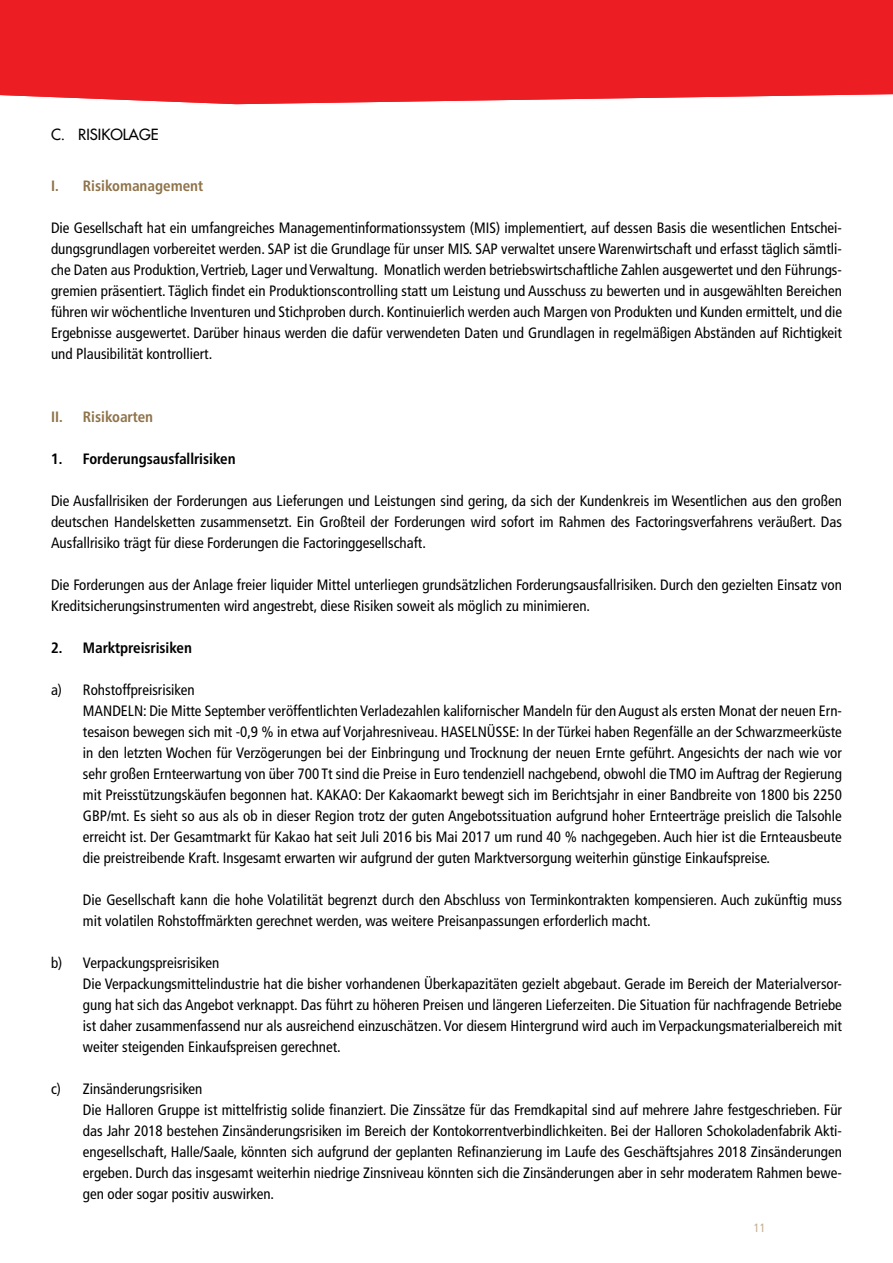
<style>
.page{position:relative;width:893px;height:1263px;background:#fff}
.page>*{position:absolute;margin:0;border:0;box-sizing:border-box;transform-origin:0 0}
.t1{font:condensed 15px/21px "Frutiger LT Std";color:#000}
.t2{font:700 condensed 15px "Frutiger Neue LT Pro";color:#000}
.t3{font:700 condensed 15px "Frutiger Neue LT Pro";color:#8f734a}
.t4{font:500 15px "Futura Std";color:#000}
.t5{font:condensed 12px "Frutiger LT Std";color:#c3af90}
</style>
<div class="page">
<div style="left:0;top:0;width:893px;height:104px;background:#ed1d24"></div>
<p class="t4" style="left:51px;top:125px;width:80px">C. RISIKOLAGE</p>
<p class="t3" style="left:51px;top:176px;width:154px">I. Risikomanagement</p>
<p class="t1" style="left:51px;top:217px;width:792px;text-align:justify">Die Gesellschaft hat ein umfangreiches Managementinformationssystem (MIS) implementiert, auf dessen Basis die wesentlichen Entschei&shy;dungsgrundlagen vorbereitet werden. SAP ist die Grundlage für unser MIS. SAP verwaltet unsere Warenwirtschaft und erfasst täglich sämtli&shy;che Daten aus Produktion, Vertrieb, Lager und Verwaltung. Monatlich werden betriebswirtschaftliche Zahlen ausgewertet und den Führungs&shy;gremien präsentiert. Täglich findet ein Produktionscontrolling statt um Leistung und Ausschuss zu bewerten und in ausgewählten Bereichen führen wir wöchentliche Inventuren und Stichproben durch. Kontinuierlich werden auch Margen von Produkten und Kunden ermittelt, und die Ergebnisse ausgewertet. Darüber hinaus werden die dafür verwendeten Daten und Grundlagen in regelmäßigen Abständen auf Richtigkeit und Plausibilität kontrolliert.</p>
<p class="t3" style="left:51px;top:407px;width:104px">II. Risikoarten</p>
<p class="t2" style="left:51px;top:449px;width:186px">1. Forderungsausfallrisiken</p>
<p class="t1" style="left:51px;top:490px;width:792px;text-align:justify">Die Ausfallrisiken der Forderungen aus Lieferungen und Leistungen sind gering, da sich der Kundenkreis im Wesentlichen aus den großen deutschen Handelsketten zusammensetzt. Ein Großteil der Forderungen wird sofort im Rahmen des Factoringsverfahrens veräußert. Das Ausfallrisiko trägt für diese Forderungen die Factoringgesellschaft.</p>
<p class="t1" style="left:51px;top:574px;width:792px">Die Forderungen aus der Anlage freier liquider Mittel unterliegen grundsätzlichen Forderungsausfallrisiken. Durch den gezielten Einsatz von<br>Kreditsicherungsinstrumenten wird angestrebt, diese Risiken soweit als möglich zu minimieren.</p>
<p class="t2" style="left:51px;top:638px;width:143px">2. Marktpreisrisiken</p>
<p class="t1" style="left:83px;top:679px;width:761px;text-indent:-32px">a) Rohstoffpreisrisiken<br>MANDELN: Die Mitte September veröffentlichten Verladezahlen kalifornischer Mandeln für den August als ersten Monat der neuen Ern&shy;tesaison bewegen sich mit -0,9 % in etwa auf Vorjahresniveau. HASELNÜSSE: In der Türkei haben Regenfälle an der Schwarzmeerküste in den letzten Wochen für Verzögerungen bei der Einbringung und Trocknung der neuen Ernte geführt. Angesichts der nach wie vor sehr großen Ernteerwartung von über 700 Tt sind die Preise in Euro tendenziell nachgebend, obwohl die TMO im Auftrag der Regierung mit Preisstützungskäufen begonnen hat. KAKAO: Der Kakaomarkt bewegt sich im Berichtsjahr in einer Bandbreite von 1800 bis 2250<br>GBP/mt. Es sieht so aus als ob in dieser Region trotz der guten Angebotssituation aufgrund hoher Ernteerträge preislich die Talsohle erreicht ist. Der Gesamtmarkt für Kakao hat seit Juli 2016 bis Mai 2017 um rund 40 % nachgegeben. Auch hier ist die Ernteausbeute die preistreibende Kraft. Insgesamt erwarten wir aufgrund der guten Marktversorgung weiterhin günstige Einkaufspreise.</p>
<p class="t1" style="left:83px;top:889px;width:760px">Die Gesellschaft kann die hohe Volatilität begrenzt durch den Abschluss von Terminkontrakten kompensieren. Auch zukünftig muss mit volatilen Rohstoffmärkten gerechnet werden, was weitere Preisanpassungen erforderlich macht.</p>
<p class="t1" style="left:83px;top:952px;width:761px;text-indent:-32px">b) Verpackungspreisrisiken<br>Die Verpackungsmittelindustrie hat die bisher vorhandenen Überkapazitäten gezielt abgebaut. Gerade im Bereich der Materialversor&shy;gung hat sich das Angebot verknappt. Das führt zu höheren Preisen und längeren Lieferzeiten. Die Situation für nachfragende Betriebe ist daher zusammenfassend nur als ausreichend einzuschätzen. Vor diesem Hintergrund wird auch im Verpackungsmaterialbereich mit weiter steigenden Einkaufspreisen gerechnet.</p>
<p class="t1" style="left:83px;top:1078px;width:761px;text-indent:-32px">c) Zinsänderungsrisiken<br>Die Halloren Gruppe ist mittelfristig solide finanziert. Die Zinssätze für das Fremdkapital sind auf mehrere Jahre festgeschrieben. Für das Jahr 2018 bestehen Zinsänderungsrisiken im Bereich der Kontokorrentverbindlichkeiten. Bei der Halloren Schokoladenfabrik Akti&shy;engesellschaft, Halle/Saale, könnten sich aufgrund der geplanten Refinanzierung im Laufe des Geschäftsjahres 2018 Zinsänderungen ergeben. Durch das insgesamt weiterhin niedrige Zinsniveau könnten sich die Zinsänderungen aber in sehr moderatem Rahmen bewe&shy;gen oder sogar positiv auswirken.</p>
<p class="t5" style="left:754px;top:1220px;width:13px">11</p>
</div>
